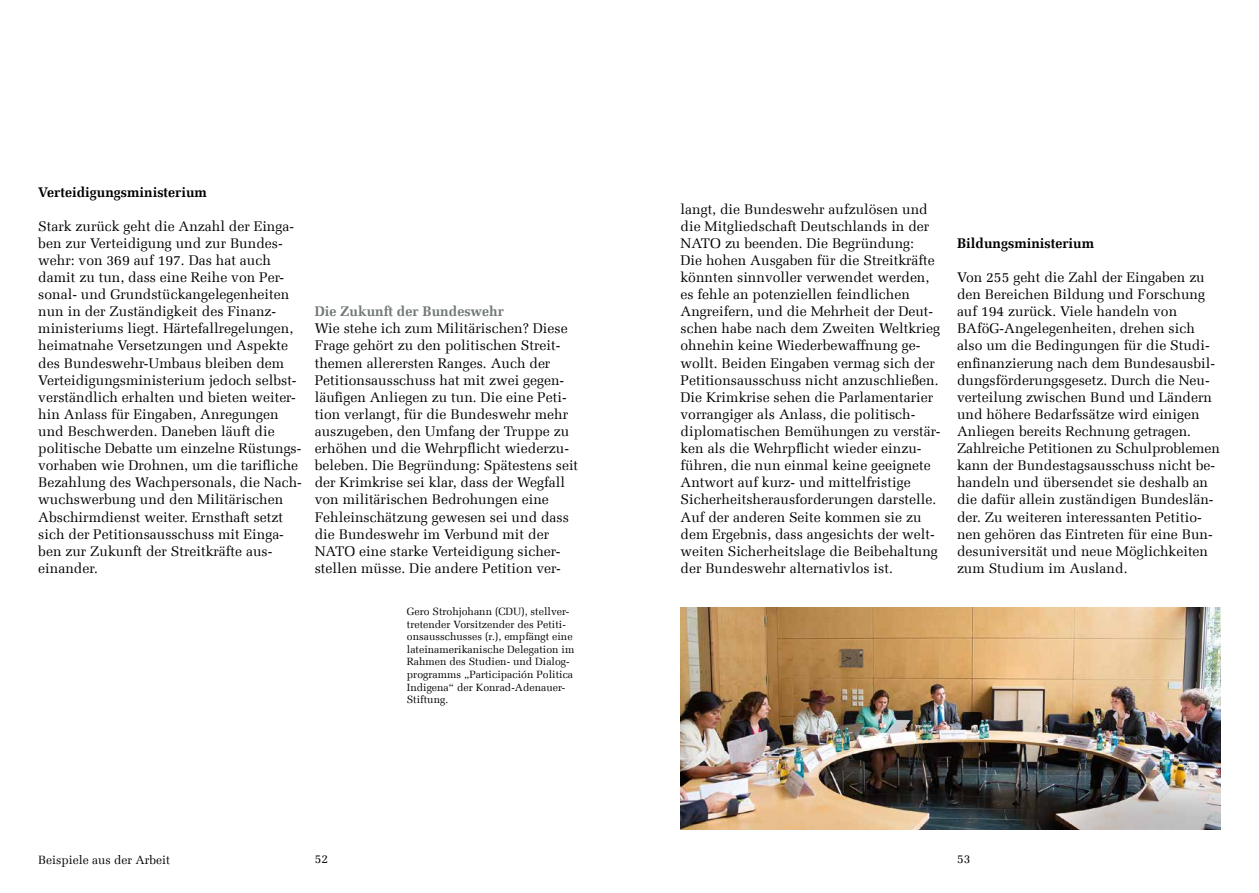
<style>
.page{position:relative;width:1259px;height:893px;background:#fff}
.page>*{position:absolute;margin:0;border:0;box-sizing:border-box;transform-origin:0 0}
.t1{font:13.95px/17.1px "Melior Com";color:#000}
.t2{font:700 13.95px "Melior Com";color:#000}
.t3{font:700 13.95px "Melior Com";color:#727777}
.t4{font:12px "Melior Com";color:#000}
.t5{font:10.5px/12.6px "Melior Com";color:#000}
</style>
<div class="page">
<img style="left:680px;top:607px;width:540px;height:222px">
<p class="t2" style="left:38px;top:183px;width:170px">Verteidigungsministerium</p>
<p class="t1" style="left:38px;top:217px;width:265px">Stark zurück geht die Anzahl der Einga&shy;ben zur Verteidigung und zur Bundes&shy;wehr: von 369 auf 197. Das hat auch damit zu tun, dass eine Reihe von Per&shy;sonal- und Grundstückangelegenheiten nun in der Zuständigkeit des Finanz&shy;ministeriums liegt. Härtefallregelungen, heimatnahe Versetzungen und Aspekte des Bundeswehr-Umbaus bleiben dem Verteidigungsministerium jedoch selbst&shy;verständlich erhalten und bieten weiter&shy;hin Anlass für Eingaben, Anregungen und Beschwerden. Daneben läuft die politische Debatte um einzelne Rüstungs&shy;vorhaben wie Drohnen, um die tarifliche Bezahlung des Wachpersonals, die Nach&shy;wuchswerbung und den Militärischen Abschirmdienst weiter. Ernsthaft setzt sich der Petitionsausschuss mit Einga&shy;ben zur Zukunft der Streitkräfte aus&shy;einander.</p>
<p class="t3" style="left:315px;top:303px;width:191px">Die Zukunft der Bundeswehr</p>
<p class="t1" style="left:315px;top:320px;width:265px">Wie stehe ich zum Militärischen? Diese Frage gehört zu den politischen Streit&shy;themen allerersten Ranges. Auch der Petitionsausschuss hat mit zwei gegen&shy;läufigen Anliegen zu tun. Die eine Peti&shy;tion verlangt, für die Bundeswehr mehr auszugeben, den Umfang der Truppe zu erhöhen und die Wehrpflicht wiederzu&shy;beleben. Die Begründung: Spätestens seit der Krimkrise sei klar, dass der Wegfall von militärischen Bedrohungen eine Fehleinschätzung gewesen sei und dass die Bundeswehr im Verbund mit der NATO eine starke Verteidigung sicher&shy;stellen müsse. Die andere Petition ver-</p>
<p class="t5" style="left:407px;top:605px;width:169px">Gero Strohjohann (CDU), stellver&shy;tretender Vorsitzender des Petiti&shy;onsausschusses (r.), empfängt eine lateinamerikanische Delegation im<br>Rahmen des Studien- und Dialog&shy;programms „Participación Politica<br>Indigena“ der Konrad-Adenauer-<br>Stiftung.</p>
<p class="t1" style="left:680px;top:200px;width:261px">langt, die Bundeswehr aufzulösen und die Mitgliedschaft Deutschlands in der NATO zu beenden. Die Begründung:<br>Die hohen Ausgaben für die Streitkräfte könnten sinnvoller verwendet werden, es fehle an potenziellen feindlichen Angreifern, und die Mehrheit der Deut&shy;schen habe nach dem Zweiten Weltkrieg ohnehin keine Wiederbewaffnung ge&shy;wollt. Beiden Eingaben vermag sich der Petitionsausschuss nicht anzuschließen.<br>Die Krimkrise sehen die Parlamentarier vorrangiger als Anlass, die politisch&shy;diplomatischen Bemühungen zu verstär&shy;ken als die Wehrpflicht wieder einzu&shy;führen, die nun einmal keine geeignete Antwort auf kurz- und mittelfristige Sicherheitsherausforderungen darstelle.<br>Auf der anderen Seite kommen sie zu dem Ergebnis, dass angesichts der welt&shy;weiten Sicherheitslage die Beibehaltung der Bundeswehr alternativlos ist.</p>
<p class="t2" style="left:957px;top:234px;width:139px">Bildungsministerium</p>
<p class="t1" style="left:957px;top:269px;width:264px">Von 255 geht die Zahl der Eingaben zu den Bereichen Bildung und Forschung auf 194 zurück. Viele handeln von BAföG-Angelegenheiten, drehen sich also um die Bedingungen für die Studi&shy;enfinanzierung nach dem Bundesausbil&shy;dungsförderungsgesetz. Durch die Neu&shy;verteilung zwischen Bund und Ländern und höhere Bedarfssätze wird einigen Anliegen bereits Rechnung getragen.<br>Zahlreiche Petitionen zu Schulproblemen kann der Bundestagsausschuss nicht be&shy;handeln und übersendet sie deshalb an die dafür allein zuständigen Bundeslän&shy;der. Zu weiteren interessanten Petitio&shy;nen gehören das Eintreten für eine Bun&shy;desuniversität und neue Möglichkeiten zum Studium im Ausland.</p>
<p class="t4" style="left:38px;top:852px;width:133px">Beispiele aus der Arbeit</p>
<p class="t4" style="left:315px;top:852px;width:15px">52</p>
<p class="t4" style="left:957px;top:852px;width:15px">53</p>
</div>
